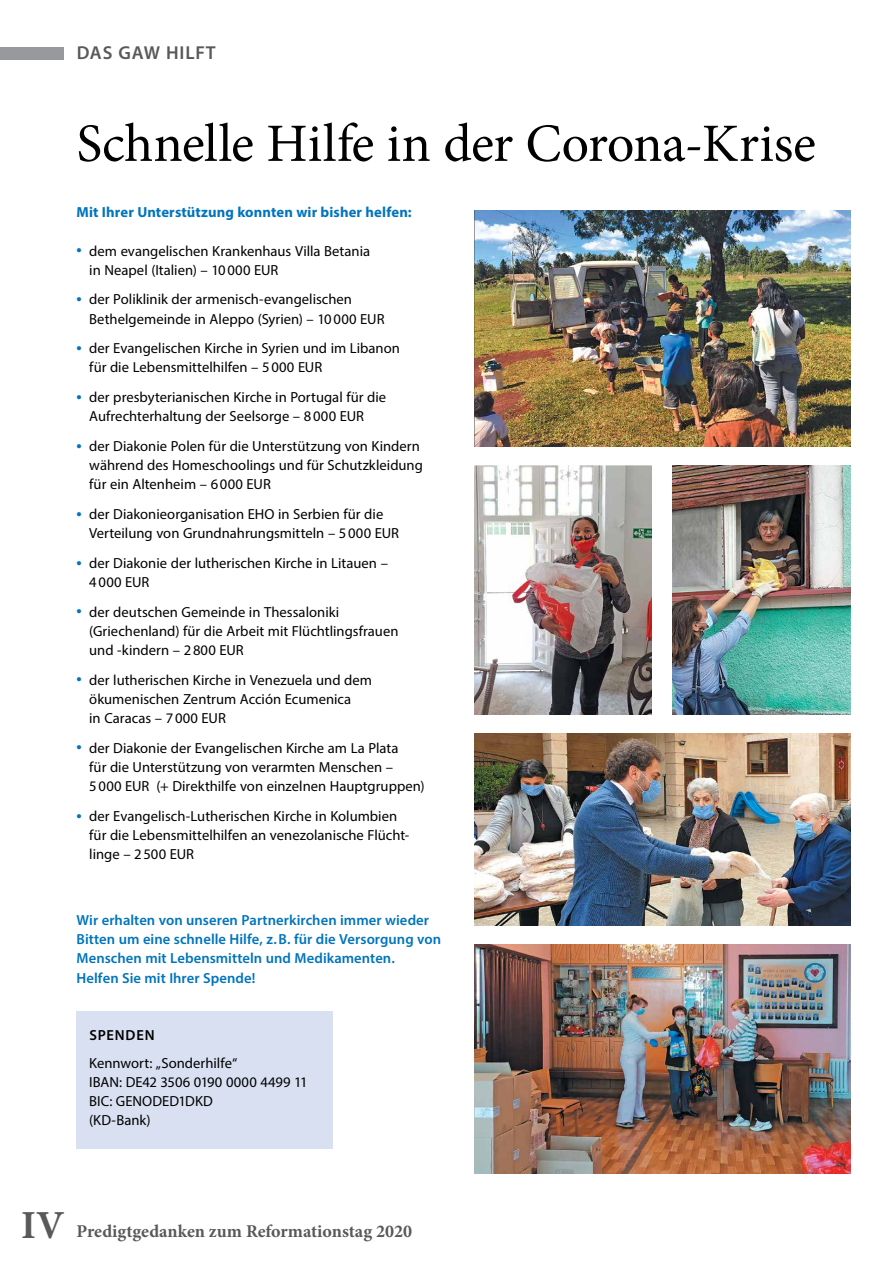
<style>
.page{position:relative;width:893px;height:1263px;background:#fff}
.page>*{position:absolute;margin:0;border:0;box-sizing:border-box;transform-origin:0 0}
.t1{font:54px "Minion Pro";letter-spacing:-.005em;color:#000}
.t2{font:600 18.75px "Myriad Pro";letter-spacing:.045em;color:#58595b}
.t3{font:700 18px "Minion Pro";color:#58595b}
.t4{font:14.7px/19.2px "Myriad Pro";color:#000}
.t5{font:600 14.7px/19.2px "Myriad Pro";letter-spacing:.005em;color:#0074bc}
.t6{font:700 14.7px "Myriad Pro";letter-spacing:.005em;color:#0074bc}
.t7{font:600 14.7px "Myriad Pro";color:#000}
.s1{font-weight:900;color:#0074bc}
.s2{font-size:39.75px}
</style>
<div class="page">
<div style="left:0;top:47px;width:64px;height:13px;background:#97999c"></div>
<img style="left:474px;top:734px;width:376px;height:191px">
<div style="left:77px;top:1011px;width:256px;height:137px;background:#d8e0f2"></div>
<img style="left:474px;top:211px;width:376px;height:236px">
<img style="left:474px;top:466px;width:178px;height:248px">
<img style="left:673px;top:466px;width:177px;height:248px">
<img style="left:474px;top:944px;width:376px;height:229px">
<p class="t2" style="left:77px;top:41px;width:141px">Das GAW hilft</p>
<h1 class="t1" style="left:77px;top:107px;width:741px">Schnelle Hilfe in der Corona-Krise</h1>
<p class="t6" style="left:77px;top:203px;width:337px">Mit Ihrer Unterstützung konnten wir bisher helfen:</p>
<p class="t4" style="left:89px;top:241px;width:282px;text-indent:-13px"><span class="s1">•</span> dem evangelischen Krankenhaus Villa Betania in Neapel (Italien) – 10000 EUR</p>
<p class="t4" style="left:89px;top:290px;width:297px;text-indent:-13px"><span class="s1">•</span> der Poliklinik der armenisch-evangelischen<br>Bethelgemeinde in Aleppo (Syrien) – 10000 EUR</p>
<p class="t4" style="left:89px;top:339px;width:312px;text-indent:-13px"><span class="s1">•</span> der Evangelischen Kirche in Syrien und im Libanon für die Lebensmittelhilfen – 5000 EUR</p>
<p class="t4" style="left:89px;top:387px;width:298px;text-indent:-13px"><span class="s1">•</span> der presbyterianischen Kirche in Portugal für die<br>Aufrechterhaltung der Seelsorge – 8000 EUR</p>
<p class="t4" style="left:89px;top:436px;width:335px;text-indent:-13px"><span class="s1">•</span> der Diakonie Polen für die Unterstützung von Kindern während des Homeschoolings und für Schutzkleidung für ein Altenheim – 6000 EUR</p>
<p class="t4" style="left:89px;top:504px;width:311px;text-indent:-13px"><span class="s1">•</span> der Diakonieorganisation EHO in Serbien für die<br>Verteilung von Grundnahrungsmitteln – 5000 EUR</p>
<p class="t4" style="left:89px;top:553px;width:300px;text-indent:-13px"><span class="s1">•</span> der Diakonie der lutherischen Kirche in Litauen –<br>4000 EUR</p>
<p class="t4" style="left:89px;top:602px;width:311px;text-indent:-13px"><span class="s1">•</span> der deutschen Gemeinde in Thessaloniki (Griechenland) für die Arbeit mit Flüchtlingsfrauen und -kindern – 2800 EUR</p>
<p class="t4" style="left:89px;top:670px;width:284px;text-indent:-13px"><span class="s1">•</span> der lutherischen Kirche in Venezuela und dem ökumenischen Zentrum Acción Ecumenica<br>in Caracas – 7000 EUR</p>
<p class="t4" style="left:89px;top:738px;width:337px;text-indent:-13px"><span class="s1">•</span> der Diakonie der Evangelischen Kirche am La Plata<br>für die Unterstützung von verarmten Menschen –<br>5000 EUR (+ Direkthilfe von einzelnen Hauptgruppen)</p>
<p class="t4" style="left:89px;top:806px;width:322px;text-indent:-13px"><span class="s1">•</span> der Evangelisch-Lutherischen Kirche in Kolumbien für die Lebensmittelhilfen an venezolanische Flücht&shy;linge – 2500 EUR</p>
<p class="t5" style="left:77px;top:910px;width:366px">Wir erhalten von unseren Partnerkirchen immer wieder Bitten um eine schnelle Hilfe, z.B. für die Versorgung von Menschen mit Lebensmitteln und Medikamenten.<br>Helfen Sie mit Ihrer Spende!</p>
<p class="t7" style="left:89px;top:1025px;width:65px">Spenden</p>
<p class="t4" style="left:89px;top:1053px;width:220px">Kennwort: „Sonderhilfe“<br>IBAN: DE42 3506 0190 0000 4499 11<br>BIC: GENODED1DKD<br>(KD-Bank)</p>
<p class="t3" style="left:21px;top:1219px;width:392px"><span class="s2">IV</span> Predigtgedanken zum Reformationstag 2020</p>
</div>
